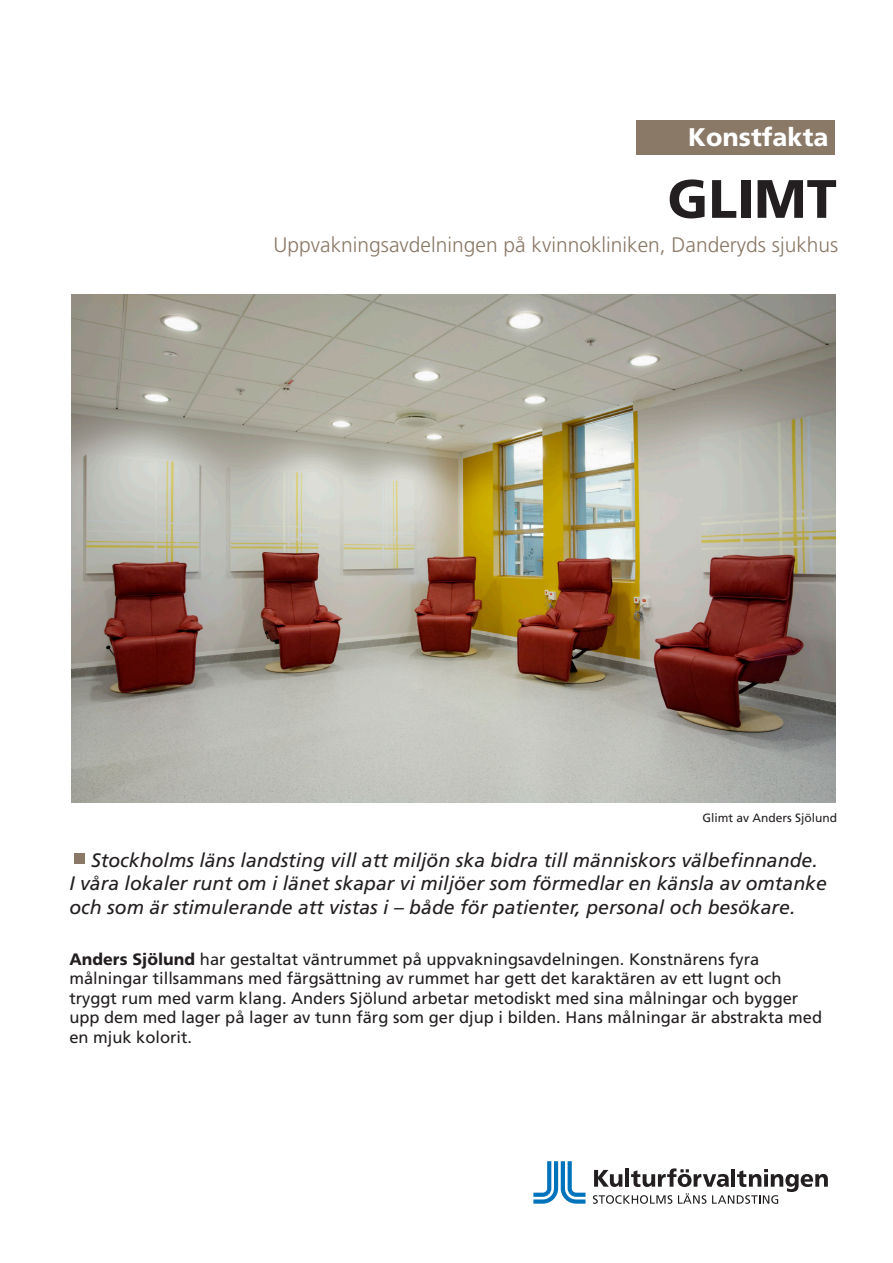
<style>
.page{position:relative;width:893px;height:1263px;background:#fff}
.page>*{position:absolute;margin:0;border:0;box-sizing:border-box;transform-origin:0 0}
.t1{font:800 54px "Frutiger SLLOTF";color:#231f20}
.t2{font:800 25.5px "Frutiger SLLOTF";color:#fff}
.t3{font:300 21px "Frutiger SLLOTF";color:#8a7966}
.t4{font:italic 19.5px/23.4px "Frutiger SLLOTF";color:#231f20}
.t5{font:16.5px/19.5px "Frutiger SLLOTF";color:#231f20}
.t6{font:12px "Frutiger SLLOTF";color:#231f20}
.s1{font-weight:800}
</style>
<div class="page">
<div style="left:74px;top:853px;width:10px;height:11px;background:#8a7966"></div>
<img style="left:71px;top:294px;width:764px;height:508px">
<svg style="left:533px;top:1161px;width:52px;height:43px"></svg>
<svg style="left:593px;top:1168px;width:235px;height:36px"></svg>
<div style="left:636px;top:121px;width:199px;height:34px;background:#8a7966"></div>
<p class="t2" style="left:688px;top:122px;width:142px">Konstfakta</p>
<p class="t1" style="left:667px;top:167px;width:171px">GLIMT</p>
<p class="t3" style="left:274px;top:232px;width:566px">Uppvakningsavdelningen på kvinnokliniken, Danderyds sjukhus</p>
<p class="t6" style="left:702px;top:810px;width:136px">Glimt av Anders Sjölund</p>
<p class="t4" style="left:69px;top:848px;width:759px;text-indent:22px">Stockholms läns landsting vill att miljön ska bidra till människors välbefinnande.<br>I våra lokaler runt om i länet skapar vi miljöer som förmedlar en känsla av omtanke och som är stimulerande att vistas i – både för patienter, personal och besökare.</p>
<p class="t5" style="left:69px;top:949px;width:754px"><span class="s1">Anders Sjölund</span> har gestaltat väntrummet på uppvakningsavdelningen. Konstnärens fyra målningar tillsammans med färgsättning av rummet har gett det karaktären av ett lugnt och tryggt rum med varm klang. Anders Sjölund arbetar metodiskt med sina målningar och bygger upp dem med lager på lager av tunn färg som ger djup i bilden. Hans målningar är abstrakta med en mjuk kolorit.</p>
</div>
